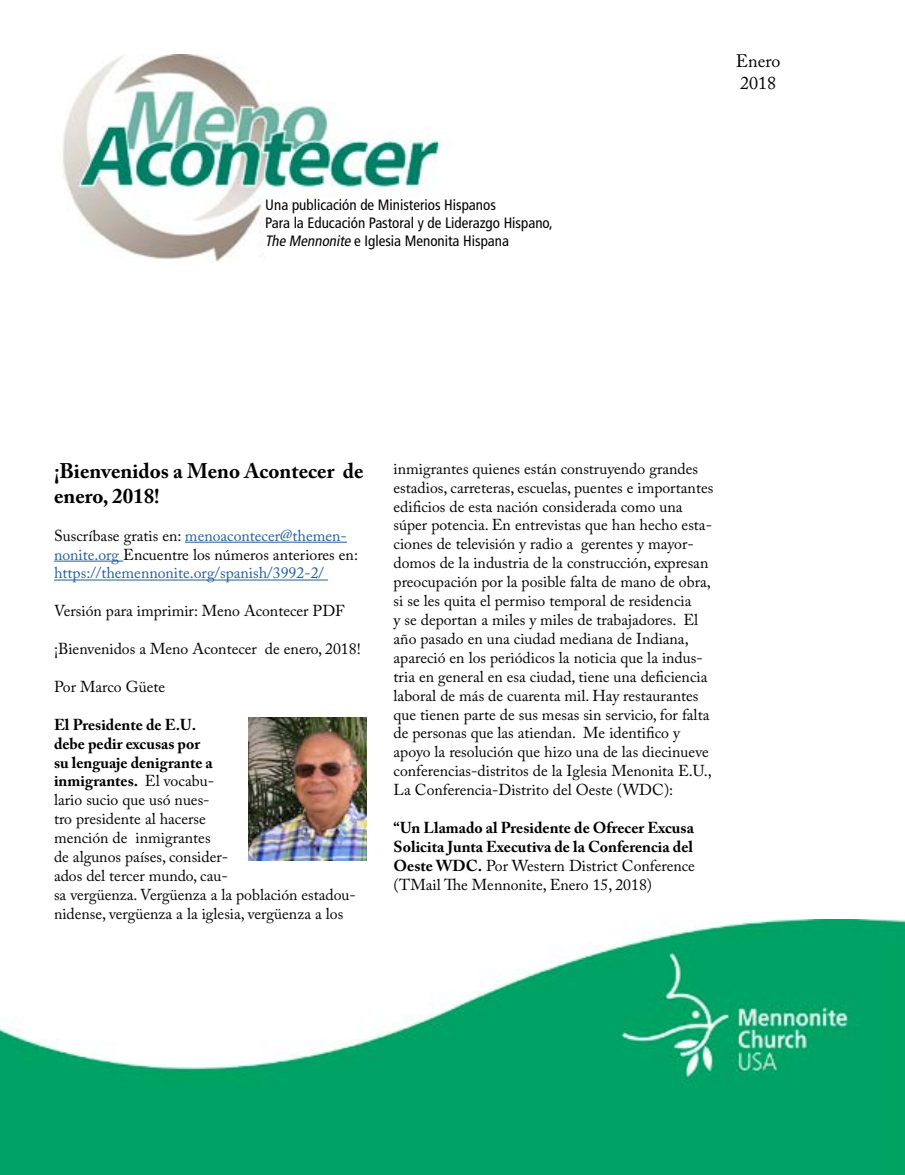
<style>
.page{position:relative;width:905px;height:1175px;background:#fff}
.page>*{position:absolute;margin:0;border:0;box-sizing:border-box;transform-origin:0 0}
.t1{font:700 21px/25.2px "Adobe Caslon Pro";color:#000}
.t2{font:18px/21.6px "Adobe Caslon Pro";color:#000}
.t3{font:15.75px/18.9px "Adobe Caslon Pro";color:#000}
.t4{font:700 15.75px/18.9px "Adobe Caslon Pro";color:#000}
.t5{font:15.75px/18.9px "Adobe Caslon Pro";color:#215e9e}
.t6{font:condensed 15px/18px "Frutiger LT Std";color:#000}
.s1{font-style:italic}
.s2{color:#000}
.s3{font-weight:700}
.s4{font-weight:400}
</style>
<div class="page">
<img style="left:63px;top:54px;width:377px;height:208px">
<img style="left:0;top:919px;width:904px;height:255px">
<hr style="left:185px;top:542px;width:162px;height:1px;background:#215e9e">
<hr style="left:54px;top:560px;width:69px;height:1px;background:#215e9e">
<hr style="left:54px;top:579px;width:274px;height:1px;background:#215e9e">
<img style="left:249px;top:717px;width:117px;height:143px">
<div style="left:265px;top:199px;width:311px;height:63px;background:#fff"></div>
<p class="t6" style="left:265px;top:196px;width:289px">Una publicación de Ministerios Hispanos<br>Para la Educación Pastoral y de Liderazgo Hispano,<br><span class="s1">The Mennonite</span> e Iglesia Menonita Hispana</p>
<p class="t2" style="left:735px;top:50px;width:46px">Enero<br>2018</p>
<h1 class="t1" style="left:54px;top:458px;width:311px">¡Bienvenidos a Meno Acontecer de enero, 2018!</h1>
<p class="t5" style="left:54px;top:526px;width:305px"><span class="s2">Suscríbase gratis en:</span> menoacontecer@themen&shy;nonite.org <span class="s2">Encuentre los números anteriores en: </span>https://themennonite.org/spanish/3992-2/</p>
<p class="t3" style="left:54px;top:601px;width:292px">Versión para imprimir: Meno Acontecer PDF</p>
<p class="t3" style="left:54px;top:639px;width:308px">¡Bienvenidos a Meno Acontecer de enero, 2018!</p>
<p class="t3" style="left:54px;top:677px;width:113px">Por Marco Güete</p>
<p class="t3" style="left:54px;top:715px;width:302px"><span class="s3">El Presidente de E.U.<br>debe pedir excusas por<br>su lenguaje denigrante a<br>inmigrantes.</span> El vocabu-<br>lario sucio que usó nues-<br>tro presidente al hacerse<br>mención de inmigrantes<br>de algunos países, consider-<br>ados del tercer mundo, cau-<br>sa vergüenza. Vergüenza a la población estadou&shy;nidense, vergüenza a la iglesia, vergüenza a los</p>
<p class="t3" style="left:393px;top:459px;width:321px">inmigrantes quienes están construyendo grandes estadios, carreteras, escuelas, puentes e importantes edificios de esta nación considerada como una súper potencia. En entrevistas que han hecho esta&shy;ciones de televisión y radio a gerentes y mayor&shy;domos de la industria de la construcción, expresan preocupación por la posible falta de mano de obra, si se les quita el permiso temporal de residencia<br>y se deportan a miles y miles de trabajadores. El año pasado en una ciudad mediana de Indiana, apareció en los periódicos la noticia que la indus&shy;tria en general en esa ciudad, tiene una deficiencia laboral de más de cuarenta mil. Hay restaurantes que tienen parte de sus mesas sin servicio, for falta de personas que las atiendan. Me identifico y apoyo la resolución que hizo una de las diecinueve conferencias-distritos de la Iglesia Menonita E.U., La Conferencia-Distrito del Oeste (WDC):</p>
<p class="t4" style="left:393px;top:818px;width:303px">“Un Llamado al Presidente de Ofrecer Excusa Solicita Junta Executiva de la Conferencia del Oeste WDC. <span class="s4">Por Western District Conference (TMail The Mennonite, Enero 15, 2018)</span></p>
</div>
